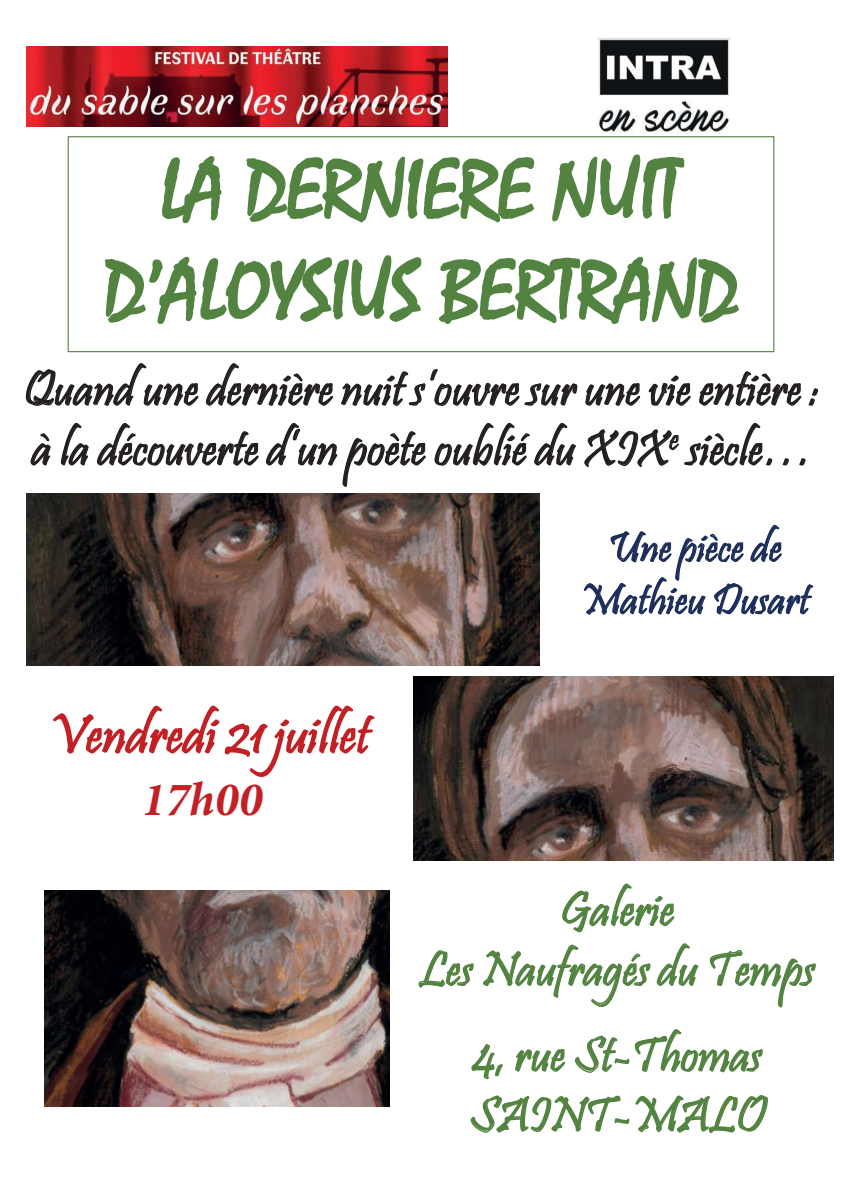
<style>
.page{position:relative;width:842px;height:1191px;background:#fff}
.page>*{position:absolute;margin:0;border:0;box-sizing:border-box;transform-origin:0 0}
.t1{font:84px/100.8px "Mistral";color:#528340;text-align:center}
.t2{font:56px/67.2px "Pristina";color:#c22025;text-align:center}
.t3{font:49.9px "Pristina";color:#528340}
.t4{font:49.8px/59.7px "Pristina";color:#231f20}
.t5{font:49.8px/59.7px "Pristina";color:#528340;text-align:center}
.t6{font:italic 700 48px "Minion Pro";color:#c22025}
.t7{font:43.5px/52.3px "Pristina";letter-spacing:.005em;color:#1c2d5a;text-align:center}
</style>
<div class="page">
<div style="left:68px;top:136px;width:706px;height:216px;border:1px solid #528340"></div>
<img style="left:414px;top:677px;width:420px;height:183px">
<img style="left:26px;top:493px;width:514px;height:172px">
<img style="left:45px;top:890px;width:345px;height:216px">
<img style="left:26px;top:47px;width:422px;height:79px">
<img style="left:597px;top:39px;width:134px;height:94px">
<h1 class="t1" style="left:104px;top:141px;width:635px">LA DERNIERE NUIT<br>D’ALOYSIUS BERTRAND</h1>
<p class="t4" style="left:24px;top:364px;width:798px">Quand une dernière nuit s’ouvre sur une vie entière : à la découverte d’un poète oublié du XIX<sup>e</sup> siècle…</p>
<p class="t2" style="left:49px;top:706px;width:322px">Vendredi 21 juillet<br>17h30</p>
<p class="t6" style="left:142px;top:765px;width:122px">17h00</p>
<p class="t7" style="left:580px;top:525px;width:231px">Une pièce de<br>Mathieu Dusart</p>
<p class="t5" style="left:419px;top:884px;width:397px">Galerie<br>Les Naufragés du Temps</p>
<p class="t3" style="left:473px;top:1027px;width:290px">4, rue St-Thomas</p>
<p class="t5" style="left:470px;top:1090px;width:297px">SAINT-MALO</p>
</div>
